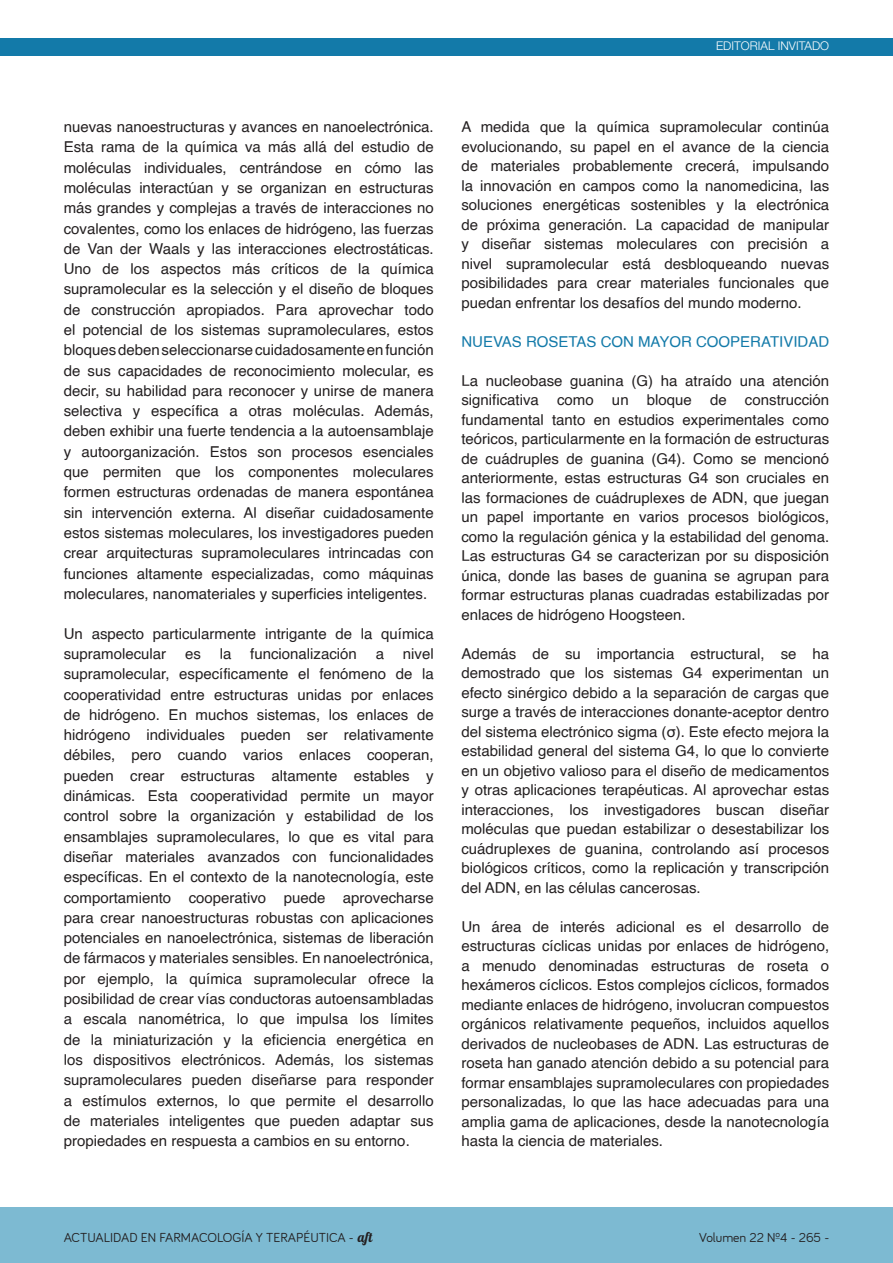
<style>
.page{position:relative;width:893px;height:1263px;background:#fff}
.page>*{position:absolute;margin:0;border:0;box-sizing:border-box;transform-origin:0 0}
.PÁRRAFO{font:15px/20.2px "Helvetica";color:#231f20;text-align:justify}
.PÁRRAFO-2{font:15px "Helvetica";color:#137aa9}
.NUMERACIÓN{font:13.5px "Bariol";color:#231f20}
.t1{font:300 12px "Helvetica Neue";color:#fff}
.s1{font-family:"Lobster 1.4"}
</style>
<div class="page">
<div style="left:0;top:1208px;width:893px;height:55px;background:#7dbad2"></div>
<div style="left:0;top:38px;width:893px;height:17px;background:#137aa9"></div>
<p class="t1" style="left:716px;top:39px;width:114px">EDITORIAL INVITADO</p>
<p class="PÁRRAFO" style="left:64px;top:117px;width:371px">nuevas nanoestructuras y avances en nanoelectrónica.<br>Esta rama de la química va más allá del estudio de moléculas individuales, centrándose en cómo las moléculas interactúan y se organizan en estructuras más grandes y complejas a través de interacciones no covalentes, como los enlaces de hidrógeno, las fuerzas de Van der Waals y las interacciones electrostáticas.<br>Uno de los aspectos más críticos de la química supramolecular es la selección y el diseño de bloques de construcción apropiados. Para aprovechar todo el potencial de los sistemas supramoleculares, estos bloques deben seleccionarse cuidadosamente en función de sus capacidades de reconocimiento molecular, es decir, su habilidad para reconocer y unirse de manera selectiva y específica a otras moléculas. Además, deben exhibir una fuerte tendencia a la autoensamblaje y autoorganización. Estos son procesos esenciales que permiten que los componentes moleculares formen estructuras ordenadas de manera espontánea sin intervención externa. Al diseñar cuidadosamente estos sistemas moleculares, los investigadores pueden crear arquitecturas supramoleculares intrincadas con funciones altamente especializadas, como máquinas moleculares, nanomateriales y superficies inteligentes.</p>
<p class="PÁRRAFO" style="left:64px;top:624px;width:371px">Un aspecto particularmente intrigante de la química supramolecular</p>
<p class="PÁRRAFO" style="left:185px;top:644px;width:17px">es</p>
<p class="PÁRRAFO" style="left:220px;top:644px;width:13px">la</p>
<p class="PÁRRAFO" style="left:250px;top:644px;width:108px">funcionalización</p>
<p class="PÁRRAFO" style="left:376px;top:644px;width:10px">a</p>
<p class="PÁRRAFO" style="left:64px;top:644px;width:371px;text-indent:339px">nivel supramolecular, específicamente el fenómeno de la cooperatividad entre estructuras unidas por enlaces de hidrógeno. En muchos sistemas, los enlaces de hidrógeno individuales pueden ser relativamente débiles, pero cuando varios enlaces cooperan, pueden crear estructuras altamente estables y dinámicas. Esta cooperatividad permite un mayor control sobre la organización y estabilidad de los ensamblajes supramoleculares, lo que es vital para diseñar materiales avanzados con funcionalidades específicas. En el contexto de la nanotecnología, este comportamiento cooperativo puede aprovecharse para crear nanoestructuras robustas con aplicaciones potenciales en nanoelectrónica, sistemas de liberación de fármacos y materiales sensibles. En nanoelectrónica, por ejemplo, la química supramolecular ofrece la posibilidad de crear vías conductoras autoensambladas a escala nanométrica, lo que impulsa los límites de la miniaturización y la eficiencia energética en los dispositivos electrónicos. Además, los sistemas supramoleculares pueden diseñarse para responder a estímulos externos, lo que permite el desarrollo de materiales inteligentes que pueden adaptar sus propiedades en respuesta a cambios en su entorno.</p>
<p class="PÁRRAFO" style="left:461px;top:117px;width:369px;line-height:19.5px">A medida que la química supramolecular continúa evolucionando, su papel en el avance de la ciencia de materiales probablemente crecerá, impulsando la innovación en campos como la nanomedicina, las soluciones energéticas sostenibles y la electrónica de próxima generación. La capacidad de manipular y diseñar sistemas moleculares con precisión a nivel supramolecular está desbloqueando nuevas posibilidades para crear materiales funcionales que puedan enfrentar los desafíos del mundo moderno.</p>
<p class="PÁRRAFO-2" style="left:461px;top:330px;width:369px">NUEVAS ROSETAS CON MAYOR COOPERATIVIDAD</p>
<p class="PÁRRAFO" style="left:461px;top:371px;width:369px;line-height:19.5px">La nucleobase guanina (G) ha atraído una atención significativa como un bloque de construcción fundamental tanto en estudios experimentales como teóricos, particularmente en la formación de estructuras de cuádruples de guanina (G4). Como se mencionó anteriormente, estas estructuras G4 son cruciales en las formaciones de cuádruplexes de ADN, que juegan un papel importante en varios procesos biológicos, como la regulación génica y la estabilidad del genoma.<br>Las estructuras G4 se caracterizan por su disposición única, donde las bases de guanina se agrupan para formar estructuras planas cuadradas estabilizadas por enlaces de hidrógeno Hoogsteen.</p>
<p class="PÁRRAFO" style="left:461px;top:644px;width:369px;line-height:19.5px">Además de su importancia estructural, se ha demostrado que los sistemas G4 experimentan un efecto sinérgico debido a la separación de cargas que surge a través de interacciones donante-aceptor dentro del sistema electrónico sigma (σ). Este efecto mejora la estabilidad general del sistema G4, lo que lo convierte en un objetivo valioso para el diseño de medicamentos y otras aplicaciones terapéuticas. Al aprovechar estas interacciones, los investigadores buscan diseñar moléculas que puedan estabilizar o desestabilizar los cuádruplexes de guanina, controlando así procesos biológicos críticos, como la replicación y transcripción del ADN, en las células cancerosas.</p>
<p class="PÁRRAFO" style="left:461px;top:917px;width:369px;line-height:19.5px">Un área de interés adicional es el desarrollo de estructuras cíclicas unidas por enlaces de hidrógeno, a menudo denominadas estructuras de roseta o hexámeros cíclicos. Estos complejos cíclicos, formados mediante enlaces de hidrógeno, involucran compuestos orgánicos relativamente pequeños, incluidos aquellos derivados de nucleobases de ADN. Las estructuras de roseta han ganado atención debido a su potencial para formar ensamblajes supramoleculares con propiedades personalizadas, lo que las hace adecuadas para una amplia gama de aplicaciones, desde la nanotecnología hasta la ciencia de materiales.</p>
<p class="NUMERACIÓN" style="left:64px;top:1229px;width:310px">ACTUALIDAD EN FARMACOLOGÍA Y TERAPÉUTICA - <span class="s1">aft</span></p>
<p class="NUMERACIÓN" style="left:699px;top:1230px;width:132px">Volumen 22 Nº4 - 265 -</p>
</div>
